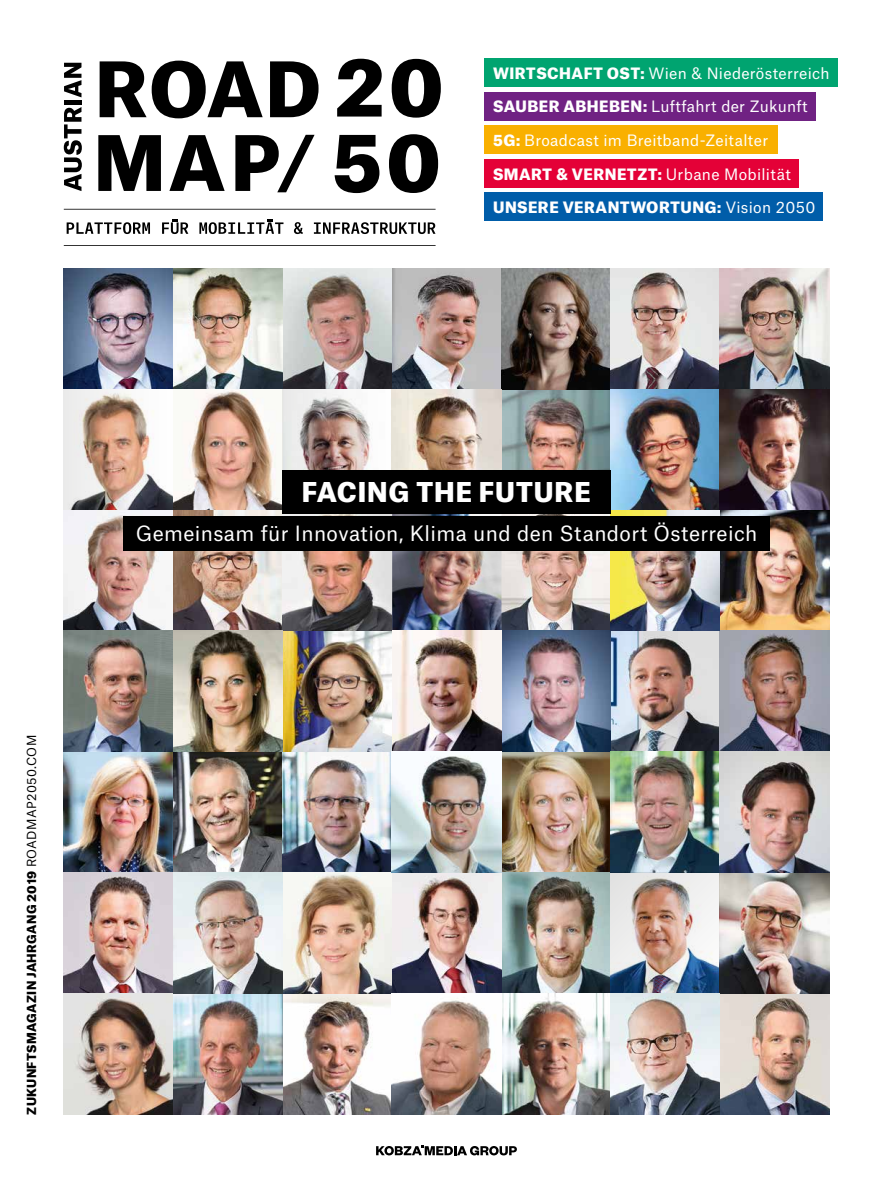
<style>
.page{position:relative;width:893px;height:1191px;background:#fff}
.page>*{position:absolute;margin:0;border:0;box-sizing:border-box;transform-origin:0 0}
.t1{font:900 26.1px "Atlas Grotesk";letter-spacing:.03em;color:#fff}
.t2{font:20.1px "Atlas Grotesk";letter-spacing:.02em;color:#fff}
.t3{font:15px "Atlas Grotesk";letter-spacing:.02em;color:#fff}
.t4{font:900 15px "Atlas Grotesk";letter-spacing:.03em;color:#fff}
.t5{font:900 12px "Atlas Grotesk";letter-spacing:.03em;color:#000}
.s1{font-weight:900}
.s2{font-weight:400}
</style>
<div class="page">
<img style="left:501px;top:389px;width:328px;height:725px">
<svg style="left:376px;top:1145px;width:141px;height:10px"></svg>
<img style="left:64px;top:389px;width:218px;height:242px">
<img style="left:64px;top:631px;width:109px;height:483px">
<img style="left:173px;top:872px;width:328px;height:242px">
<img style="left:64px;top:268px;width:765px;height:121px">
<img style="left:173px;top:751px;width:219px;height:121px">
<img style="left:392px;top:389px;width:109px;height:483px">
<img style="left:282px;top:389px;width:110px;height:362px">
<img style="left:173px;top:631px;width:109px;height:120px">
<svg style="left:64px;top:107px;width:18px;height:84px"></svg>
<hr style="left:64px;top:100px;width:17px;height:4px;background:#000">
<svg style="left:64px;top:63px;width:17px;height:34px"></svg>
<svg style="left:100px;top:61px;width:163px;height:57px"></svg>
<svg style="left:270px;top:61px;width:49px;height:56px"></svg>
<svg style="left:98px;top:135px;width:63px;height:56px"></svg>
<svg style="left:169px;top:135px;width:56px;height:56px"></svg>
<svg style="left:337px;top:59px;width:45px;height:58px"></svg>
<svg style="left:392px;top:59px;width:49px;height:59px"></svg>
<svg style="left:335px;top:135px;width:44px;height:58px"></svg>
<svg style="left:389px;top:134px;width:49px;height:59px"></svg>
<svg style="left:67px;top:222px;width:83px;height:12px"></svg>
<svg style="left:162px;top:219px;width:26px;height:15px"></svg>
<svg style="left:199px;top:219px;width:84px;height:15px"></svg>
<svg style="left:294px;top:222px;width:9px;height:12px"></svg>
<svg style="left:314px;top:222px;width:121px;height:12px"></svg>
<svg style="left:64px;top:209px;width:372px;height:1px"></svg>
<svg style="left:64px;top:245px;width:372px;height:1px"></svg>
<svg style="left:235px;top:135px;width:80px;height:57px"></svg>
<img style="left:64px;top:389px;width:109px;height:121px">
<img style="left:283px;top:389px;width:109px;height:81px">
<img style="left:610px;top:872px;width:110px;height:121px">
<div style="left:282px;top:470px;width:328px;height:43px;background:#000"></div>
<div style="left:123px;top:516px;width:647px;height:35px;background:#000"></div>
<div style="left:484px;top:58px;width:354px;height:29px;background:#00a470"></div>
<div style="left:484px;top:92px;width:331px;height:28px;background:#702283"></div>
<div style="left:484px;top:125px;width:293px;height:29px;background:#f9b000"></div>
<div style="left:484px;top:159px;width:315px;height:28px;background:#e40137"></div>
<div style="left:484px;top:193px;width:339px;height:28px;background:#005da9"></div>
<p class="t3" style="left:493px;top:61px;width:338px"><span class="s1">WIRTSCHAFT OST:</span> Wien &amp; Niederösterreich</p>
<p class="t3" style="left:493px;top:95px;width:316px"><span class="s1">SAUBER ABHEBEN:</span> Luftfahrt der Zukunft</p>
<p class="t3" style="left:493px;top:128px;width:277px"><span class="s1">5G:</span> Broadcast im Breitband-Zeitalter</p>
<p class="t4" style="left:493px;top:161px;width:299px">SMART &amp; VERNETZT: <span class="s2">Urbane Mobilität</span></p>
<p class="t4" style="left:493px;top:195px;width:324px">UNSERE VERANTWORTUNG: <span class="s2">Vision 2050</span></p>
<p class="t5" style="left:22px;top:1114px;width:381px;rotate:-90deg">ZUKUNFTSMAGAZIN JAHRGANG 2019 <span class="s2">ROADMAP2050.COM</span></p>
<h1 class="t1" style="left:302px;top:470px;width:291px">FACING THE FUTURE</h1>
<h2 class="t2" style="left:136px;top:517px;width:623px">Gemeinsam für Innovation, Klima und den Standort Österreich</h2>
</div>
